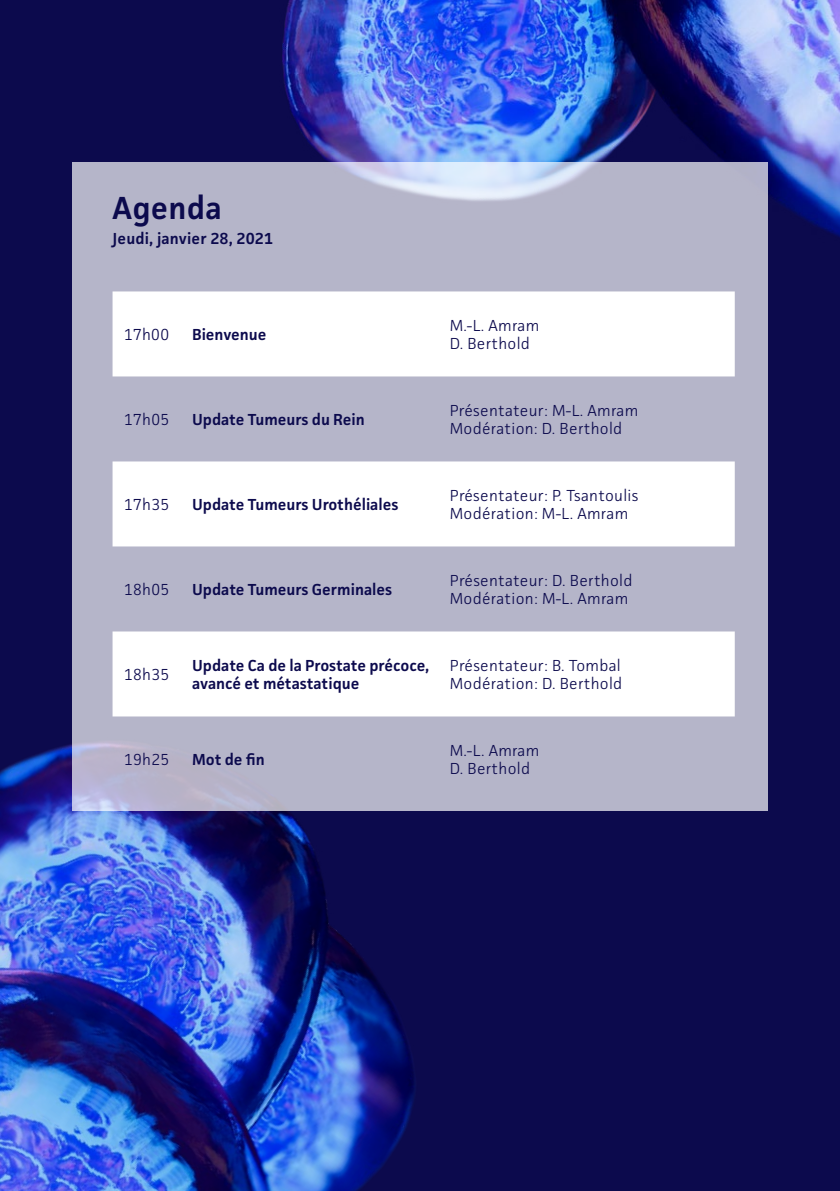
<style>
.page{position:relative;width:840px;height:1191px;background:#fff}
.page>*{position:absolute;margin:0;border:0;box-sizing:border-box;transform-origin:0 0}
.t1{font:600 32px "Facit";letter-spacing:.01em;color:#0c0a4d}
.t2{font:300 16px/18px "Facit";letter-spacing:.02em;color:#0c0a4d}
.t3{font:600 16px/18px "Facit";color:#0c0a4d}
</style>
<div class="page">
<div style="left:0;top:0;width:839px;height:1191px;background:#0c0a4d"></div>
<img style="left:0;top:744px;width:602px;height:447px">
<img style="left:282px;top:0;width:557px;height:303px">
<div style="left:72px;top:162px;width:695px;height:648px;background:#b5b5c9"></div>
<svg style="left:112px;top:291px;width:622px;height:425px;fill:#fff"></svg>
<h1 class="t1" style="left:112px;top:188px;width:111px">Agenda</h1>
<p class="t3" style="left:113px;top:229px;width:162px">Jeudi, janvier 28, 2021</p>
<p class="t2" style="left:124px;top:325px;width:46px">17h00</p>
<p class="t3" style="left:192px;top:325px;width:76px">Bienvenue</p>
<p class="t2" style="left:449px;top:316px;width:91px">M.-L. Amram<br>D. Berthold</p>
<p class="t2" style="left:124px;top:410px;width:46px">17h05</p>
<p class="t3" style="left:192px;top:410px;width:174px">Update Tumeurs du Rein</p>
<p class="t2" style="left:449px;top:401px;width:190px">Présentateur: M-L. Amram<br>Modération: D. Berthold</p>
<p class="t2" style="left:124px;top:495px;width:46px">17h35</p>
<p class="t3" style="left:192px;top:495px;width:208px">Update Tumeurs Urothéliales</p>
<p class="t2" style="left:449px;top:486px;width:190px">Présentateur: P. Tsantoulis<br>Modération: M-L. Amram</p>
<p class="t2" style="left:124px;top:580px;width:46px">18h05</p>
<p class="t3" style="left:192px;top:580px;width:201px">Update Tumeurs Germinales</p>
<p class="t2" style="left:449px;top:571px;width:184px">Présentateur: D. Berthold<br>Modération: M-L. Amram</p>
<p class="t2" style="left:124px;top:665px;width:46px">18h35</p>
<p class="t3" style="left:192px;top:656px;width:238px">Update Ca de la Prostate précoce, avancé et métastatique</p>
<p class="t2" style="left:449px;top:656px;width:174px">Présentateur: B. Tombal<br>Modération: D. Berthold</p>
<p class="t2" style="left:124px;top:750px;width:46px">19h25</p>
<p class="t3" style="left:192px;top:750px;width:74px">Mot de fin</p>
<p class="t2" style="left:449px;top:741px;width:91px">M.-L. Amram<br>D. Berthold</p>
</div>
